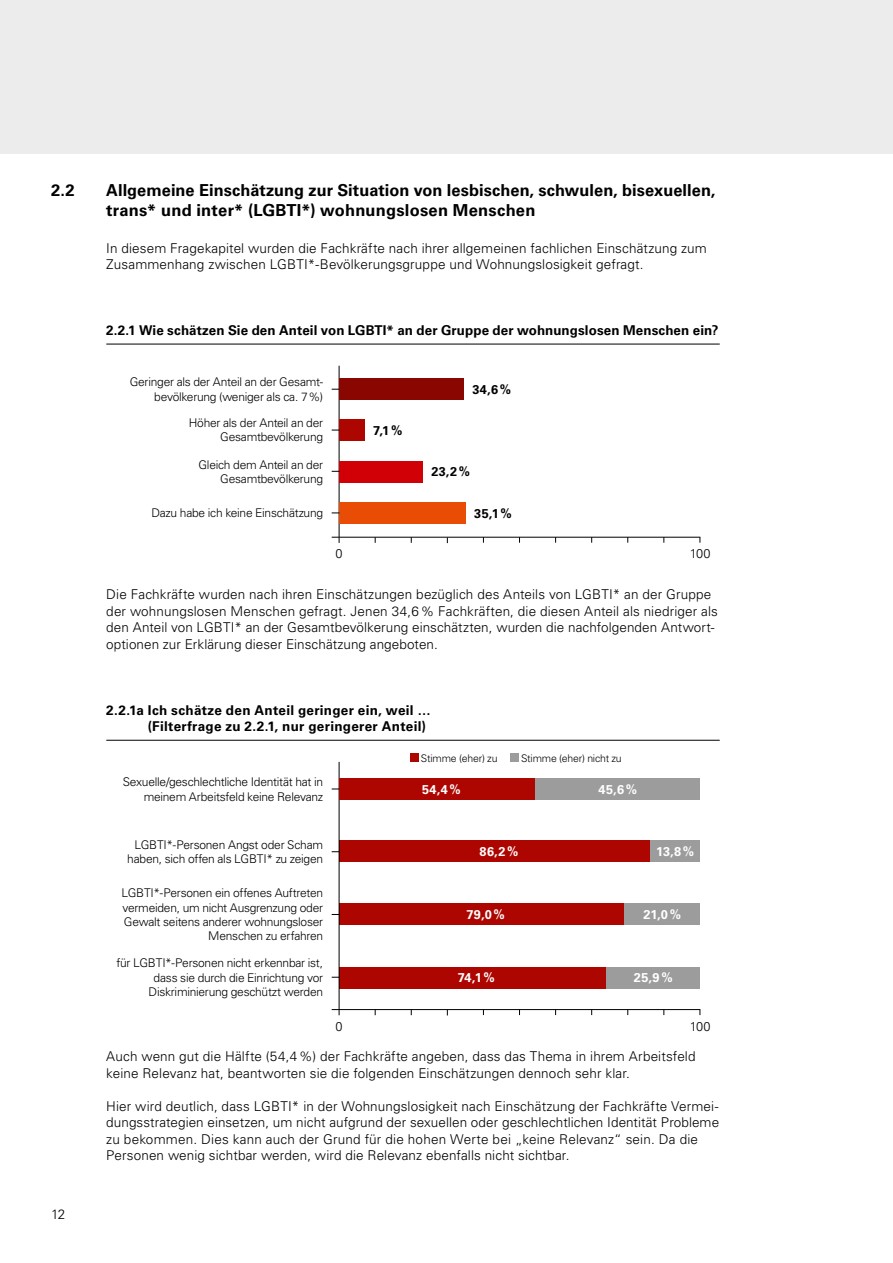
<style>
.page{position:relative;width:893px;height:1263px;background:#fff}
.page>*{position:absolute;margin:0;border:0;box-sizing:border-box;transform-origin:0 0}
.t1{font:700 16.5px/19.8px "Univers LT Std";letter-spacing:.01em;color:#000}
.t2{font:300 13.5px/16.5px "Univers LT Std";letter-spacing:.01em;color:#000}
.t3{font:700 13.5px/16.5px "Univers LT Std";letter-spacing:.015em;color:#000}
.t4{font:700 12.75px "Univers LT Std";letter-spacing:.025em;color:#fff}
.t5{font:700 12.75px "Univers LT Std";color:#000}
.t6{font:300 12.75px "Univers LT Std";letter-spacing:-.02em;color:#000}
.t7{font:300 12px/14.4px "Univers LT Std";letter-spacing:-.02em;color:#000;text-align:right}
.t8{font:300 10.5px "Univers LT Std";letter-spacing:-.02em;color:#000}
</style>
<div class="page">
<div style="left:0;top:0;width:893px;height:154px;background:#ececec"></div>
<hr style="left:339px;top:366px;width:1px;height:171px;background:#000">
<div style="left:339px;top:502px;width:127px;height:21px;background:#e94c05"></div>
<div style="left:339px;top:461px;width:84px;height:21px;background:#d10007"></div>
<div style="left:339px;top:420px;width:26px;height:21px;background:#ad0600"></div>
<div style="left:339px;top:379px;width:125px;height:21px;background:#890700"></div>
<hr style="left:332px;top:537px;width:368px;height:1px;background:#000">
<hr style="left:106px;top:344px;width:614px;height:1px;background:#000">
<div style="left:339px;top:903px;width:285px;height:22px;background:#ad0600"></div>
<div style="left:339px;top:967px;width:268px;height:21px;background:#ad0600"></div>
<div style="left:624px;top:903px;width:76px;height:22px;background:#9c9c9d"></div>
<div style="left:607px;top:967px;width:93px;height:21px;background:#9c9c9d"></div>
<div style="left:339px;top:841px;width:311px;height:21px;background:#ad0600"></div>
<div style="left:650px;top:841px;width:50px;height:21px;background:#9c9c9d"></div>
<hr style="left:339px;top:762px;width:1px;height:248px;background:#000">
<div style="left:410px;top:753px;width:9px;height:9px;background:#ad0600"></div>
<div style="left:510px;top:753px;width:9px;height:9px;background:#9c9c9d"></div>
<div style="left:339px;top:778px;width:196px;height:22px;background:#ad0600"></div>
<div style="left:535px;top:778px;width:165px;height:22px;background:#9c9c9d"></div>
<hr style="left:332px;top:1009px;width:368px;height:1px;background:#000">
<hr style="left:106px;top:740px;width:614px;height:1px;background:#000">
<p class="t1" style="left:51px;top:180px;width:25px">2.2</p>
<p class="t1" style="left:106px;top:180px;width:611px">Allgemeine Einschätzung zur Situation von lesbischen, schwulen, bisexuellen, trans* und inter* (LGBTI*) wohnungslosen Menschen</p>
<p class="t2" style="left:106px;top:240px;width:602px">In diesem Fragekapitel wurden die Fachkräfte nach ihrer allgemeinen fachlichen Einschätzung zum<br>Zusammenhang zwischen LGBTI*-Bevölkerungsgruppe und Wohnungslosigkeit gefragt.</p>
<p class="t3" style="left:106px;top:322px;width:614px">2.2.1 Wie schätzen Sie den Anteil von LGBTI* an der Gruppe der wohnungslosen Menschen ein?</p>
<p class="t7" style="left:130px;top:375px;width:195px">Geringer als der Anteil an der Gesamt&shy;bevölkerung (weniger als ca. 7%)</p>
<p class="t7" style="left:189px;top:416px;width:136px">Höher als der Anteil an der<br>Gesamtbevölkerung</p>
<p class="t7" style="left:198px;top:457px;width:126px">Gleich dem Anteil an der<br>Gesamtbevölkerung</p>
<p class="t5" style="left:373px;top:423px;width:31px">7,1 %</p>
<p class="t5" style="left:472px;top:382px;width:40px">34,6%</p>
<p class="t5" style="left:431px;top:464px;width:40px">23,2%</p>
<p class="t7" style="left:151px;top:506px;width:173px">Dazu habe ich keine Einschätzung</p>
<p class="t5" style="left:474px;top:506px;width:39px">35,1%</p>
<p class="t6" style="left:336px;top:546px;width:9px">0</p>
<p class="t6" style="left:690px;top:546px;width:22px">100</p>
<p class="t2" style="left:106px;top:586px;width:613px">Die Fachkräfte wurden nach ihren Einschätzungen bezüglich des Anteils von LGBTI* an der Gruppe der wohnungslosen Menschen gefragt. Jenen 34,6% Fachkräften, die diesen Anteil als niedriger als den Anteil von LGBTI* an der Gesamtbevölkerung einschätzten, wurden die nachfolgenden Antwort&shy;optionen zur Erklärung dieser Einschätzung angeboten.</p>
<p class="t3" style="left:148px;top:702px;width:285px;text-indent:-42px">2.2.1a Ich schätze den Anteil geringer ein, weil … (Filterfrage zu 2.2.1, nur geringerer Anteil)</p>
<p class="t8" style="left:421px;top:752px;width:78px">Stimme (eher) zu</p>
<p class="t8" style="left:521px;top:752px;width:102px">Stimme (eher) nicht zu</p>
<p class="t7" style="left:123px;top:775px;width:202px">Sexuelle/geschlechtliche Identität hat in meinem Arbeitsfeld keine Relevanz</p>
<p class="t4" style="left:422px;top:782px;width:40px">54,4%</p>
<p class="t4" style="left:598px;top:782px;width:40px">45,6%</p>
<p class="t7" style="left:127px;top:837px;width:197px;text-align:center">LGBTI*-Personen Angst oder Scham haben, sich offen als LGBTI* zu zeigen</p>
<p class="t4" style="left:480px;top:844px;width:40px">86,2%</p>
<p class="t4" style="left:656px;top:844px;width:40px">13,8%</p>
<p class="t7" style="left:121px;top:886px;width:203px">LGBTI*-Personen ein offenes Auftreten vermeiden, um nicht Ausgrenzung oder Gewalt seitens anderer wohnungsloser Menschen zu erfahren</p>
<p class="t7" style="left:116px;top:956px;width:208px">für LGBTI*-Personen nicht erkennbar ist, dass sie durch die Einrichtung vor<br>Diskriminierung geschützt werden</p>
<p class="t4" style="left:467px;top:907px;width:40px">79,0%</p>
<p class="t4" style="left:458px;top:970px;width:39px">74,1%</p>
<p class="t4" style="left:643px;top:907px;width:39px">21,0%</p>
<p class="t4" style="left:634px;top:970px;width:40px">25,9%</p>
<p class="t6" style="left:336px;top:1018px;width:9px">0</p>
<p class="t6" style="left:690px;top:1018px;width:22px">100</p>
<p class="t2" style="left:51px;top:1206px;width:16px">12</p>
<p class="t2" style="left:106px;top:1048px;width:591px">Auch wenn gut die Hälfte (54,4%) der Fachkräfte angeben, dass das Thema in ihrem Arbeitsfeld keine Relevanz hat, beantworten sie die folgenden Einschätzungen dennoch sehr klar.</p>
<p class="t2" style="left:106px;top:1098px;width:614px">Hier wird deutlich, dass LGBTI* in der Wohnungslosigkeit nach Einschätzung der Fachkräfte Vermei&shy;dungsstrategien einsetzen, um nicht aufgrund der sexuellen oder geschlechtlichen Identität Probleme zu bekommen. Dies kann auch der Grund für die hohen Werte bei „keine Relevanz“ sein. Da die Personen wenig sichtbar werden, wird die Relevanz ebenfalls nicht sichtbar.</p>
</div>
